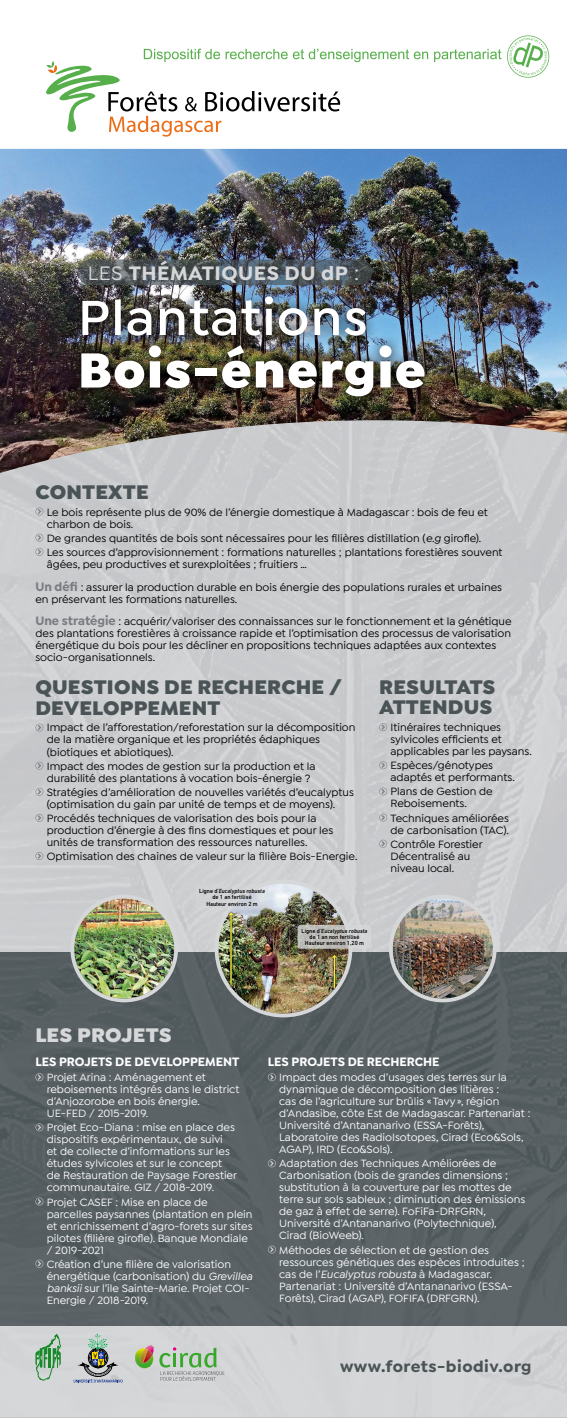
<style>
.page{position:relative;width:567px;height:1418px;background:#fff}
.page>*{position:absolute;margin:0;border:0;box-sizing:border-box;transform-origin:0 0}
.t1{font:900 52.5px "Isidora Sans";color:#fff}
.t2{font:600 52.5px "Isidora Sans";letter-spacing:.025em;color:#fff}
.t3{font:900 21px/20.5px "Isidora Sans";letter-spacing:.01em;color:#4a5356}
.t4{font:900 21px "Isidora Sans";letter-spacing:.01em;color:#d6d7d8}
.t5{font:700 20.77px "Isidora Sans";letter-spacing:.025em;color:#d6d7d8}
.t6{font:700 16.75px "Isidora Sans";letter-spacing:.03em;color:#4a5356}
.t7{font:700 13px "Isidora Sans";color:#fff;scale:.95 1}
.t8{font:500 11.25px/12px "Isidora Sans";color:#000}
.t9{font:500 11.25px/12px "Isidora Sans";color:#fff}
.t10{font:500 6.05px/6.4px "DIN Next LT Pro";color:#000;text-align:center;scale:.95 1}
.s1{font-weight:500}
.s2{font-style:italic}
.s3{font-weight:700;font-size:13px;color:#797c80}
</style>
<div class="page">
<img style="left:0;top:473px;width:567px;height:943px">
<img style="left:0;top:149px;width:567px;height:324px">
<img style="left:0;top:952px;width:567px;height:373px">
<svg style="left:35px;top:507px;width:8px;height:8px"></svg>
<svg style="left:35px;top:533px;width:8px;height:8px"></svg>
<svg style="left:35px;top:548px;width:8px;height:8px"></svg>
<svg style="left:35px;top:723px;width:8px;height:8px"></svg>
<svg style="left:35px;top:761px;width:8px;height:8px"></svg>
<svg style="left:35px;top:787px;width:8px;height:8px"></svg>
<svg style="left:35px;top:814px;width:8px;height:8px"></svg>
<svg style="left:35px;top:852px;width:8px;height:8px"></svg>
<svg style="left:379px;top:723px;width:8px;height:8px"></svg>
<svg style="left:379px;top:761px;width:8px;height:8px"></svg>
<svg style="left:379px;top:787px;width:8px;height:8px"></svg>
<svg style="left:379px;top:813px;width:8px;height:8px"></svg>
<svg style="left:379px;top:839px;width:8px;height:8px"></svg>
<svg style="left:74px;top:1332px;width:49px;height:50px;background:#adb3b1"></svg>
<svg style="left:135px;top:1344px;width:89px;height:36px;background:#b7c3ad"></svg>
<svg style="left:35px;top:1334px;width:26px;height:46px"></svg>
<img style="left:393px;top:898px;width:100px;height:100px;border-radius:50px">
<div style="left:389px;top:894px;width:108px;height:108px;border:4px solid #d6d7d8;border-radius:50%"></div>
<img style="left:74px;top:898px;width:100px;height:100px;border-radius:50px">
<div style="left:70px;top:894px;width:108px;height:108px;border:4px solid #d6d7d8;border-radius:50%"></div>
<img style="left:218px;top:883px;width:131px;height:130px;border-radius:65px">
<div style="left:215px;top:879px;width:137px;height:138px;border:4px solid #d6d7d8;border-radius:50%"></div>
<svg style="left:46px;top:49px;width:382px;height:88px"></svg>
<svg style="left:434px;top:35px;width:116px;height:43px"></svg>
<svg style="left:35px;top:1073px;width:8px;height:8px"></svg>
<svg style="left:35px;top:1123px;width:8px;height:8px"></svg>
<svg style="left:35px;top:1197px;width:8px;height:8px"></svg>
<svg style="left:35px;top:1259px;width:8px;height:8px"></svg>
<svg style="left:268px;top:1073px;width:8px;height:8px"></svg>
<svg style="left:268px;top:1159px;width:8px;height:8px"></svg>
<svg style="left:268px;top:1245px;width:8px;height:8px"></svg>
<div style="left:69px;top:285px;width:367px;height:123px;background:#000;opacity:.84"></div>
<svg style="left:298px;top:924px;width:73px;height:24px;background:#c3c3c0"></svg>
<div style="left:196px;top:884px;width:73px;height:25px;background:#d6d7d8;border-radius:3px"></div>
<div style="left:227px;top:910px;width:8px;height:77px;background:#000;opacity:.75"></div>
<hr style="left:230px;top:914px;width:2px;height:72px;background:#f8ea3c">
<svg style="left:228px;top:912px;width:6px;height:3px"></svg>
<div style="left:330px;top:953px;width:8px;height:37px;background:#000;opacity:.75"></div>
<hr style="left:334px;top:956px;width:1px;height:32px;background:#f8ea3c">
<svg style="left:332px;top:954px;width:5px;height:3px"></svg>
<svg style="left:78px;top:259px;width:294px;height:26px;background:#4e565d"></svg>
<h3 class="t5" style="left:88px;top:260px;width:273px"><span class="s1">Les</span> THÉMATIQUES DU DP <span class="s1">:</span></h3>
<h1 class="t2" style="left:78px;top:287px;width:291px">Plantations</h1>
<h1 class="t1" style="left:78px;top:336px;width:349px">BOIS-ÉNERGIE</h1>
<h2 class="t3" style="left:35px;top:481px;width:115px">CONTEXTE</h2>
<p class="t8" style="left:47px;top:506px;width:443px">Le bois représente plus de 90% de l’énergie domestique à Madagascar : bois de feu et charbon de bois.</p>
<p class="t8" style="left:47px;top:531px;width:457px;line-height:14.1px">De grandes quantités de bois sont nécessaires pour les filières distillation (<span class="s2">e.g</span> girofle).<br>Les sources d’approvisionnement : formations naturelles ; plantations forestières souvent</p>
<p class="t8" style="left:35px;top:552px;width:468px;line-height:23.5px;text-indent:11px">âgées, peu productives et surexploitées ; fruitiers …<br><span class="s3">UN DÉFI</span> : assurer la production durable en bois énergie des populations rurales et urbaines</p>
<p class="t8" style="left:35px;top:588px;width:478px;line-height:21.8px">en préservant les formations naturelles.<br><span class="s3">UNE STRATÉGIE</span> : acquérir/valoriser des connaissances sur le fonctionnement et la génétique</p>
<p class="t8" style="left:35px;top:627px;width:477px">des plantations forestières à croissance rapide et l’optimisation des processus de valorisation énergétique du bois pour les décliner en propositions techniques adaptées aux contextes socio-organisationnels.</p>
<h2 class="t3" style="left:35px;top:676px;width:308px">QUESTIONS DE RECHERCHE /<br>DEVELOPPEMENT</h2>
<p class="t8" style="left:47px;top:721px;width:310px">Impact de l’afforestation/reforestation sur la décomposition de la matière organique et les propriétés édaphiques (biotiques et abiotiques).</p>
<p class="t8" style="left:47px;top:760px;width:270px">Impact des modes de gestion sur la production et la durabilité des plantations à vocation bois-énergie ?</p>
<p class="t8" style="left:47px;top:786px;width:309px">Stratégies d’amélioration de nouvelles variétés d’eucalyptus (optimisation du gain par unité de temps et de moyens).</p>
<p class="t8" style="left:47px;top:812px;width:288px">Procédés techniques de valorisation des bois pour la production d’énergie à des fins domestiques et pour les unités de transformation des ressources naturelles.</p>
<p class="t8" style="left:47px;top:850px;width:312px">Optimisation des chaines de valeur sur la filière Bois-Energie.</p>
<p class="t10" style="left:199px;top:887px;width:71px">Ligne d’<span class="s2">Eucalyptus robusta </span>de 1 an fertilisé<br>Hauteur environ 2 m</p>
<p class="t10" style="left:302px;top:927px;width:71px">Ligne d’<span class="s2">Eucalyptus robusta </span>de 1 an non fertilisé<br>Hauteur environ 1,20 m</p>
<h2 class="t3" style="left:379px;top:676px;width:118px">RESULTATS<br>ATTENDUS</h2>
<p class="t8" style="left:390px;top:721px;width:143px">Itinéraires techniques sylvicoles efficients et applicables par les paysans.</p>
<p class="t8" style="left:390px;top:759px;width:126px">Espèces/génotypes adaptés et performants.</p>
<p class="t8" style="left:390px;top:785px;width:104px">Plans de Gestion de<br>Reboisements.</p>
<p class="t8" style="left:390px;top:811px;width:120px">Techniques améliorées de carbonisation (TAC).</p>
<p class="t8" style="left:390px;top:838px;width:94px">Contrôle Forestier<br>Décentralisé au niveau local.</p>
<h2 class="t4" style="left:35px;top:1021px;width:138px">LES PROJETS</h2>
<p class="t7" style="left:35px;top:1053px;width:216px">LES PROJETS DE DEVELOPPEMENT</p>
<p class="t9" style="left:47px;top:1071px;width:194px">Projet Arina : Aménagement et reboisements intégrés dans le district d’Anjozorobe en bois énergie.<br>UE-FED / 2015-2019.</p>
<p class="t9" style="left:47px;top:1121px;width:192px">Projet Eco-Diana : mise en place des dispositifs expérimentaux, de suivi<br>et de collecte d’informations sur les études sylvicoles et sur le concept de Restauration de Paysage Forestier communautaire. GIZ / 2018-2019.</p>
<p class="t9" style="left:47px;top:1195px;width:207px">Projet CASEF : Mise en place de parcelles paysannes (plantation en plein et enrichissement d’agro-forets sur sites pilotes (filière girofle). Banque Mondiale / 2019-2021</p>
<p class="t9" style="left:47px;top:1257px;width:207px">Création d’une filière de valorisation énergétique (carbonisation) du <span class="s2">Grevillea banksii</span> sur l’ile Sainte-Marie. Projet COI-Energie / 2018-2019.</p>
<p class="t7" style="left:268px;top:1053px;width:182px">LES PROJETS DE RECHERCHE</p>
<p class="t9" style="left:279px;top:1071px;width:253px">Impact des modes d’usages des terres sur la dynamique de décomposition des litières :<br>cas de l’agriculture sur brûlis «Tavy», région d’Andasibe, côte Est de Madagascar. Partenariat :<br>Université d’Antananarivo (ESSA-Forêts), Laboratoire des RadioIsotopes, Cirad (Eco&amp;Sols, AGAP), IRD (Eco&amp;Sols).</p>
<p class="t9" style="left:279px;top:1157px;width:248px">Adaptation des Techniques Améliorées de Carbonisation (bois de grandes dimensions ; substitution à la couverture par les mottes de terre sur sols sableux ; diminution des émissions de gaz à effet de serre). FoFiFa-DRFGRN, Université d’Antananarivo (Polytechnique), Cirad (BioWeeb).</p>
<p class="t9" style="left:279px;top:1243px;width:247px">Méthodes de sélection et de gestion des ressources génétiques des espèces introduites ; cas de l’<span class="s2">Eucalyptus robusta</span> à Madagascar.<br>Partenariat : Université d’Antananarivo (ESSA-Forêts), Cirad (AGAP), FOFIFA (DRFGRN).</p>
<h3 class="t6" style="left:340px;top:1356px;width:193px">WWW.FORETS-BIODIV.ORG</h3>
</div>
